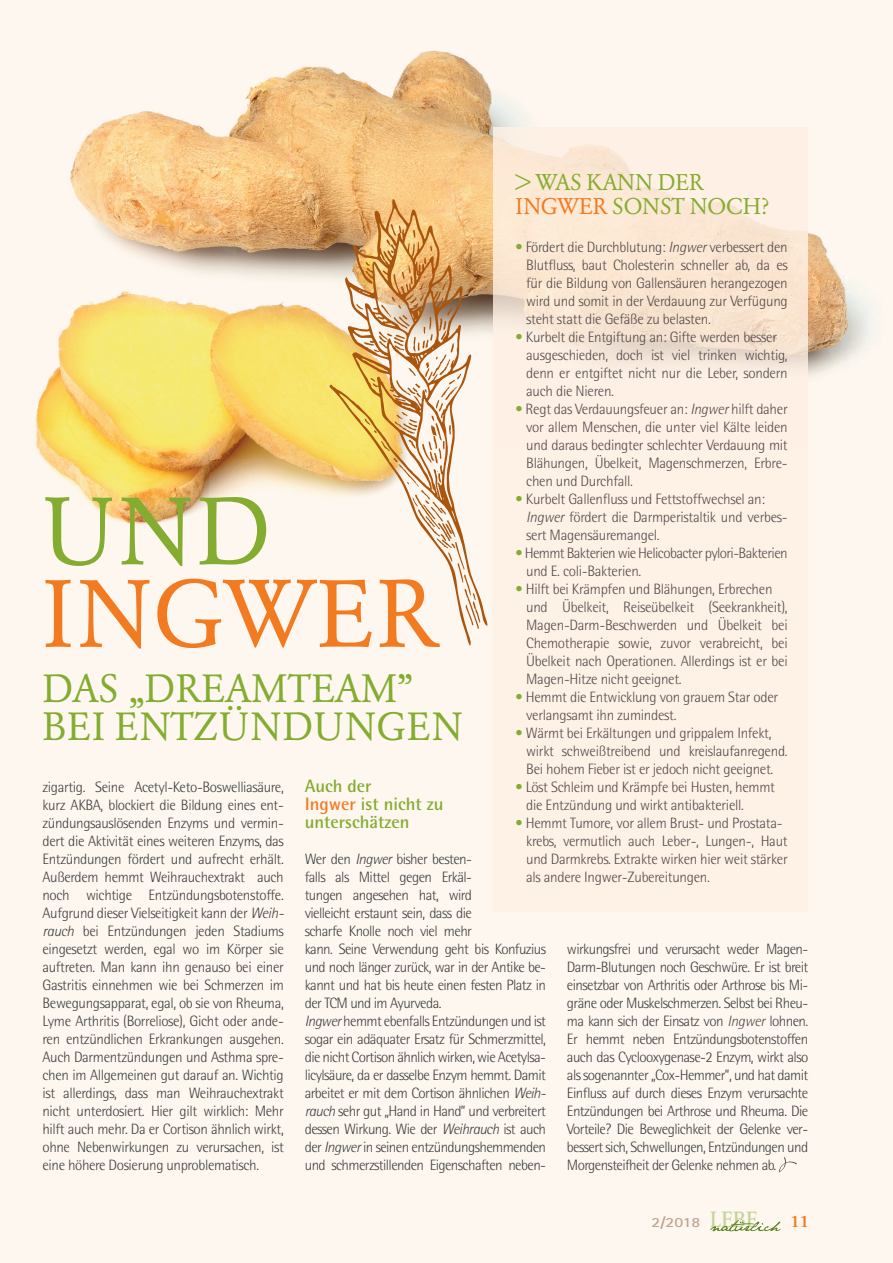
<style>
.page{position:relative;width:893px;height:1263px;background:#fef7f0}
.page>*{position:absolute;margin:0;border:0;box-sizing:border-box;transform-origin:0 0}
.t1{font:94.5px "Garamond BQ";letter-spacing:.01em;color:#f27b22}
.t2{font:94.5px "Garamond BQ";color:#84ac30}
.t3{font:39px/37.5px "Garamond BQ";letter-spacing:.01em;color:#84ac30}
.t4{font:22.5px/24px "Garamond BQ";letter-spacing:-.01em;color:#84ac30}
.t5{font:700 18px/18px "AT Rotis Semi Sans";color:#84ac30}
.t6{font:700 17.85px "Rotis Serif";color:#f27b22;scale:1.18 1}
.t7{font:300 15px/18px "AT Rotis Semi Sans";letter-spacing:-.025em;color:#3e3e3f}
.t8{font:300 15px/18px "AT Rotis Semi Sans";letter-spacing:-.02em;color:#544a4b}
.t9{font:300 15px/18px "AT Rotis Semi Sans";letter-spacing:-.04em;color:#544a4b}
.t10{font:700 14.1px "AT Rotis Sans Serif";color:#bea490;scale:1.18 1}
.s1{color:#f27b22}
.s2{color:#84ac30}
.s3{font-style:italic}
.s4{font-style:italic;color:#544a4b}
.s5{font-family:"Rotis Serif";font-size:23.1px;color:#c3d599}
</style>
<div class="page">
<img style="left:77px;top:50px;width:731px;height:103px">
<img style="left:841px;top:281px;width:32px;height:81px">
<img style="left:36px;top:153px;width:457px;height:372px">
<img style="left:808px;top:232px;width:33px;height:144px">
<div style="left:493px;top:612px;width:315px;height:300px;background:#fef1e6"></div>
<svg style="left:329px;top:199px;width:159px;height:447px"></svg>
<svg style="left:356px;top:258px;width:125px;height:371px"></svg>
<svg style="left:779px;top:1157px;width:18px;height:15px"></svg>
<svg style="left:710px;top:1220px;width:70px;height:12px"></svg>
<h3 class="t4" style="left:516px;top:171px;width:255px">&gt; WAS KANN DER<br><span class="s1">INGWER</span> SONST NOCH?</h3>
<p class="t8" style="left:526px;top:239px;width:263px;text-align:justify;text-indent:-11px"><span class="s2">•</span> Fördert die Durchblutung: <span class="s3">Ingwer</span> verbessert den Blutfluss, baut Cholesterin schneller ab, da es für die Bildung von Gallensäuren herangezogen wird und somit in der Verdauung zur Verfügung steht statt die Gefäße zu belasten.</p>
<p class="t8" style="left:526px;top:329px;width:263px;text-indent:-11px"><span class="s2">•</span> Kurbelt die Entgiftung an: Gifte werden besser ausgeschieden, doch ist viel trinken wichtig, denn er entgiftet nicht nur die Leber, sondern auch die Nieren.</p>
<p class="t8" style="left:526px;top:401px;width:263px;text-align:justify;text-indent:-11px"><span class="s2">•</span> Regt das Verdauungsfeuer an: <span class="s3">Ingwer</span> hilft daher vor allem Menschen, die unter viel Kälte leiden und daraus bedingter schlechter Verdauung mit Blähungen, Übelkeit, Magenschmerzen, Erbre&shy;chen und Durchfall.</p>
<p class="t8" style="left:526px;top:491px;width:263px;text-indent:-11px"><span class="s2">•</span> Kurbelt Gallenfluss und Fettstoffwechsel an:<br><span class="s3">Ingwer</span> fördert die Darmperistaltik und verbes&shy;sert Magensäuremangel.</p>
<p class="t9" style="left:526px;top:545px;width:263px;text-indent:-11px"><span class="s2">•</span> Hemmt Bakterien wie Helicobacter pylori-Bakterien und E. coli-Bakterien.</p>
<p class="t8" style="left:526px;top:581px;width:263px;text-indent:-11px"><span class="s2">•</span> Hilft bei Krämpfen und Blähungen, Erbrechen und Übelkeit, Reiseübelkeit (Seekrankheit), Magen-Darm-Beschwerden und Übelkeit bei Chemotherapie sowie, zuvor verabreicht, bei Übelkeit nach Operationen. Allerdings ist er bei Magen-Hitze nicht geeignet.</p>
<p class="t8" style="left:526px;top:689px;width:254px;text-indent:-11px"><span class="s2">•</span> Hemmt die Entwicklung von grauem Star oder verlangsamt ihn zumindest.</p>
<p class="t8" style="left:526px;top:725px;width:263px;text-indent:-11px"><span class="s2">•</span> Wärmt bei Erkältungen und grippalem Infekt, wirkt schweißtreibend und kreislaufanregend.<br>Bei hohem Fieber ist er jedoch nicht geeignet.</p>
<p class="t8" style="left:526px;top:779px;width:250px;text-indent:-11px"><span class="s2">•</span> Löst Schleim und Krämpfe bei Husten, hemmt die Entzündung und wirkt antibakteriell.</p>
<p class="t8" style="left:526px;top:815px;width:263px;text-indent:-11px"><span class="s2">•</span> Hemmt Tumore, vor allem Brust- und Prostata&shy;krebs, vermutlich auch Leber-, Lungen-, Haut und Darmkrebs. Extrakte wirken hier weit stärker als andere Ingwer-Zubereitungen.</p>
<h1 class="t2" style="left:43px;top:482px;width:230px">UND</h1>
<h1 class="t1" style="left:43px;top:564px;width:397px">INGWER</h1>
<h2 class="t3" style="left:43px;top:671px;width:422px">DAS „DREAMTEAM”<br>BEI ENTZÜNDUNGEN</h2>
<p class="t7" style="left:43px;top:779px;width:243px">zigartig. Seine Acetyl-Keto-Boswelliasäure, kurz AKBA, blockiert die Bildung eines ent&shy;zündungsauslösenden Enzyms und vermin&shy;dert die Aktivität eines weiteren Enzyms, das Entzündungen fördert und aufrecht erhält.<br>Außerdem hemmt Weihrauchextrakt auch noch wichtige Entzündungsbotenstoffe.<br>Aufgrund dieser Vielseitigkeit kann der <span class="s3">Weih&shy;rauch</span> bei Entzündungen jeden Stadiums eingesetzt werden, egal wo im Körper sie auftreten. Man kann ihn genauso bei einer Gastritis einnehmen wie bei Schmerzen im Bewegungsapparat, egal, ob sie von Rheuma, Lyme Arthritis (Borreliose), Gicht oder ande&shy;ren entzündlichen Erkrankungen ausgehen.<br>Auch Darmentzündungen und Asthma spre&shy;chen im Allgemeinen gut darauf an. Wichtig ist allerdings, dass man Weihrauchextrakt nicht unterdosiert. Hier gilt wirklich: Mehr hilft auch mehr. Da er Cortison ähnlich wirkt, ohne Nebenwirkungen zu verursachen, ist eine höhere Dosierung unproblematisch.</p>
<p class="t5" style="left:305px;top:779px;width:140px">Auch der<br><span class="s1">Ingwer</span> ist nicht zu unterschätzen</p>
<p class="t7" style="left:305px;top:851px;width:243px">Wer den <span class="s3">Ingwer</span> bisher besten-<br>falls als Mittel gegen Erkäl-<br>tungen angesehen hat, wird<br>vielleicht erstaunt sein, dass die<br>scharfe Knolle noch viel mehr<br>kann. Seine Verwendung geht bis Konfuzius und noch länger zurück, war in der Antike be&shy;kannt und hat bis heute einen festen Platz in der TCM und im Ayurveda.<br><span class="s3">Ingwer</span> hemmt ebenfalls Entzündungen und ist sogar ein adäquater Ersatz für Schmerzmittel, die nicht Cortison ähnlich wirken, wie Acetylsa&shy;licylsäure, da er dasselbe Enzym hemmt. Damit arbeitet er mit dem Cortison ähnlichen <span class="s3">Weih&shy;rauch</span> sehr gut „Hand in Hand” und verbreitert dessen Wirkung. Wie der <span class="s3">Weihrauch</span> ist auch der <span class="s3">Ingwer</span> in seinen entzündungshemmenden und schmerzstillenden Eigenschaften neben-</p>
<p class="t7" style="left:567px;top:941px;width:243px;text-align:justify">wirkungsfrei und verursacht weder Magen-Darm-Blutungen noch Geschwüre. Er ist breit einsetzbar von Arthritis oder Arthrose bis Mi&shy;gräne oder Muskelschmerzen. Selbst bei Rheu&shy;ma kann sich der Einsatz von <span class="s4">Ingwer</span> lohnen.<br>Er hemmt neben Entzündungsbotenstoffen auch das Cyclooxygenase-2 Enzym, wirkt also als sogenannter „Cox-Hemmer”, und hat damit Einfluss auf durch dieses Enzym verursachte Entzündungen bei Arthrose und Rheuma. Die Vorteile? Die Beweglichkeit der Gelenke ver&shy;bessert sich, Schwellungen, Entzündungen und Morgensteifheit der Gelenke nehmen ab.</p>
<p class="t10" style="left:651px;top:1216px;width:91px">2/2018 <span class="s5">LEBE</span></p>
<p class="t6" style="left:789px;top:1210px;width:19px">11</p>
</div>
